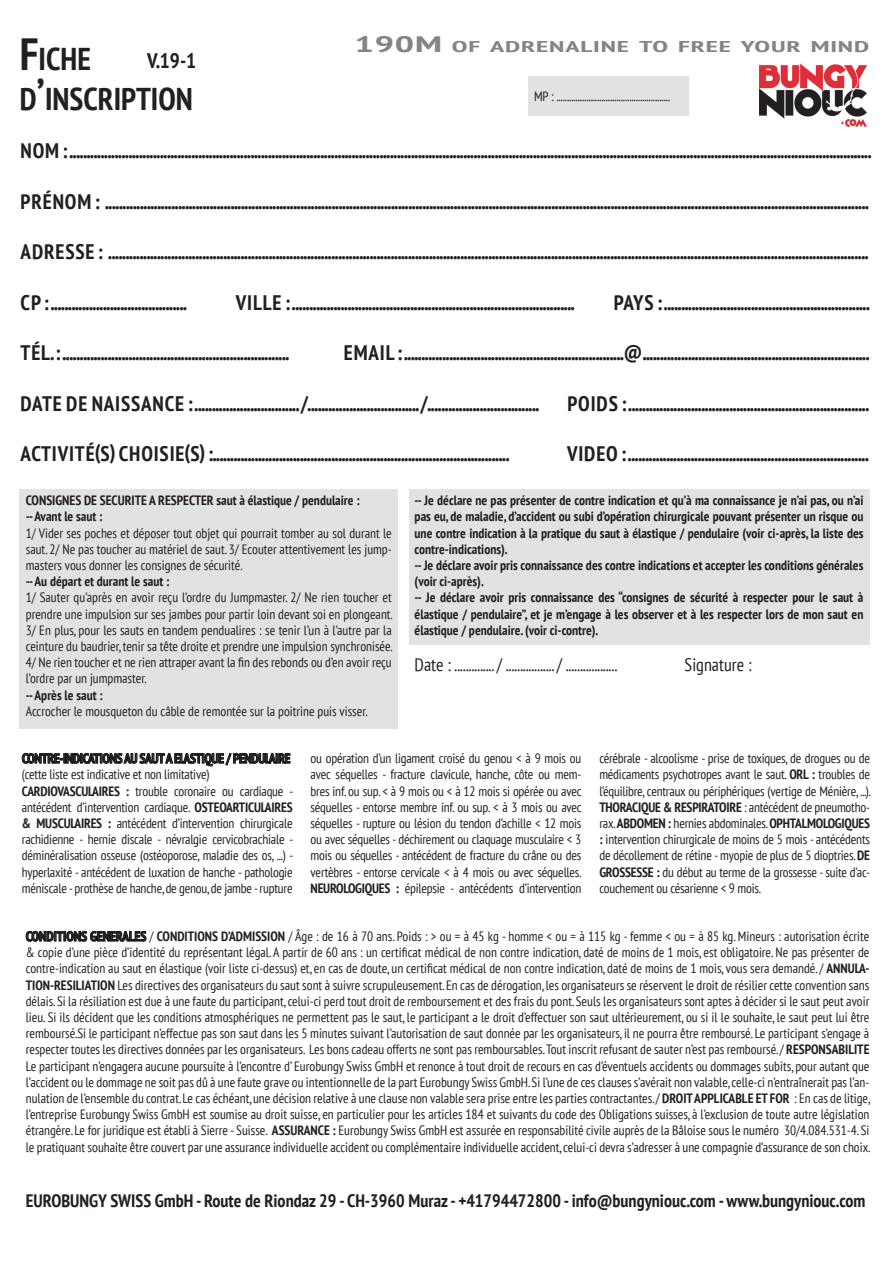
<style>
.page{position:relative;width:893px;height:1263px;background:#fff}
.page>*{position:absolute;margin:0;border:0;box-sizing:border-box;transform-origin:0 0}
.t1{font:700 condensed 31.5px "PT Sans";color:#231f20}
.t2{font:700 condensed 21px "PT Sans";letter-spacing:.04em;color:#231f20}
.t3{font:700 condensed 21px "PT Sans";color:#231f20}
.t4{font:700 condensed 18px "PT Sans";color:#231f20}
.t5{font:condensed 18px "PT Sans";color:#231f20}
.t6{font:700 condensed 15.6px "PT Sans";letter-spacing:.03em;color:#828487;scale:1.82 1}
.t7{font:condensed 13.5px/16.2px "PT Sans";letter-spacing:-.01em;color:#231f20;text-align:justify}
.t8{font:700 condensed 13.5px/16.2px "PT Sans";color:#231f20;text-align:justify}
.t9{font:700 condensed 13.5px "PT Sans";letter-spacing:-.025em;color:#231f20}
.s1{font-size:45px}
.s2{font-size:22.35px}
.s3{font-weight:700}
</style>
<div class="page">
<div style="left:20px;top:489px;width:378px;height:239px;background:#e1e2e4"></div>
<div style="left:409px;top:489px;width:460px;height:155px;background:#e1e2e4"></div>
<svg style="left:22px;top:753px;width:268px;height:13px"></svg>
<svg style="left:26px;top:930px;width:120px;height:11px"></svg>
<img style="left:759px;top:64px;width:109px;height:62px">
<div style="left:528px;top:76px;width:160px;height:40px;background:#e1e2e4"></div>
<p class="t1" style="left:20px;top:38px;width:73px"><span class="s1">F</span>ICHE</p>
<p class="t1" style="left:20px;top:78px;width:175px">D<span class="s1">’</span>INSCRIPTION</p>
<p class="t3" style="left:147px;top:46px;width:50px">V.19-1</p>
<p class="t6" style="left:355px;top:36px;width:284px"><span class="s2">190M</span> OF ADRENALINE TO FREE YOUR MIND</p>
<p class="t7" style="left:534px;top:88px;width:138px">MP : .....................................................</p>
<p class="t2" style="left:21px;top:137px;width:852px">NOM : ......................................................................................................................................................................................................................................</p>
<p class="t2" style="left:21px;top:188px;width:850px">PRÉNOM : ...........................................................................................................................................................................................................................</p>
<p class="t2" style="left:21px;top:238px;width:849px">ADRESSE : ..........................................................................................................................................................................................................................</p>
<p class="t2" style="left:21px;top:288px;width:168px">CP : .......................................</p>
<p class="t2" style="left:236px;top:288px;width:340px">VILLE : .................................................................................</p>
<p class="t2" style="left:614px;top:288px;width:257px">PAYS : ...........................................................</p>
<p class="t2" style="left:21px;top:339px;width:270px">TÉL. : .................................................................</p>
<p class="t2" style="left:344px;top:339px;width:527px">EMAIL : ...............................................................@.................................................................</p>
<p class="t2" style="left:21px;top:389px;width:520px">DATE DE NAISSANCE : .............................. /................................ /................................</p>
<p class="t2" style="left:568px;top:389px;width:303px">POIDS : .....................................................................</p>
<p class="t2" style="left:21px;top:440px;width:490px">ACTIVITÉ(S) CHOISIE(S) :.....................................................................................</p>
<p class="t2" style="left:567px;top:440px;width:303px">VIDEO : .....................................................................</p>
<p class="t8" style="left:26px;top:492px;width:336px">CONSIGNES DE SECURITE A RESPECTER saut à élastique / pendulaire :</p>
<p class="t8" style="left:26px;top:508px;width:78px">-- Avant le saut :</p>
<p class="t7" style="left:26px;top:524px;width:368px">1/ Vider ses poches et déposer tout objet qui pourrait tomber au sol durant le saut. 2/ Ne pas toucher au matériel de saut. 3/ Ecouter attentivement les jump&shy;masters vous donner les consignes de sécurité.</p>
<p class="t8" style="left:26px;top:573px;width:145px">-- Au départ et durant le saut :</p>
<p class="t7" style="left:26px;top:589px;width:368px">1/ Sauter qu’après en avoir reçu l’ordre du Jumpmaster. 2/ Ne rien toucher et prendre une impulsion sur ses jambes pour partir loin devant soi en plongeant.<br>3/ En plus, pour les sauts en tandem pendualires : se tenir l’un à l’autre par la ceinture du baudrier, tenir sa tête droite et prendre une impulsion synchronisée.<br>4/ Ne rien toucher et ne rien attraper avant la fin des rebonds ou d’en avoir reçu l’ordre par un jumpmaster.</p>
<p class="t8" style="left:26px;top:686px;width:78px">-- Après le saut :</p>
<p class="t7" style="left:26px;top:702px;width:343px">Accrocher le mousqueton du câble de remontée sur la poitrine puis visser.</p>
<p class="t8" style="left:415px;top:492px;width:450px">-- Je déclare ne pas présenter de contre indication et qu’à ma connaissance je n’ai pas, ou n’ai pas eu, de maladie, d’accident ou subi d’opération chirurgicale pouvant présenter un risque ou une contre indication à la pratique du saut à élastique / pendulaire (voir ci-après, la liste des contre-indications).</p>
<p class="t8" style="left:415px;top:557px;width:450px">-- Je déclare avoir pris connaissance des contre indications et accepter les conditions générales (voir ci-après).</p>
<p class="t8" style="left:415px;top:589px;width:450px">-- Je déclare avoir pris connaissance des “consignes de sécurité à respecter pour le saut à élastique / pendulaire”, et je m’engage à les observer et à les respecter lors de mon saut en élastique / pendulaire. (voir ci-contre).</p>
<p class="t5" style="left:415px;top:653px;width:204px">Date : .............. / ................. / ..................</p>
<p class="t5" style="left:685px;top:653px;width:68px">Signature :</p>
<p class="t7" style="left:311px;top:750px;width:272px">ou opération d’un ligament croisé du genou &lt; à 9 mois ou avec séquelles - fracture clavicule, hanche, côte ou mem&shy;bres inf. ou sup. &lt; à 9 mois ou &lt; à 12 mois si opérée ou avec séquelles - entorse membre inf. ou sup. &lt; à 3 mois ou avec séquelles - rupture ou lésion du tendon d’achille &lt; 12 mois ou avec séquelles - déchirement ou claquage musculaire &lt; 3 mois ou séquelles - antécédent de fracture du crâne ou des vertèbres - entorse cervicale &lt; à 4 mois ou avec séquelles.<br><span class="s3">NEUROLOGIQUES :</span> épilepsie - antécédents d’intervention</p>
<p class="t7" style="left:599px;top:750px;width:273px">cérébrale - alcoolisme - prise de toxiques, de drogues ou de médicaments psychotropes avant le saut. <span class="s3">ORL :</span> troubles de l’équilibre, centraux ou périphériques (vertige de Ménière, ...).<br><span class="s3">THORACIQUE &amp; RESPIRATOIRE</span> : antécédent de pneumotho&shy;rax. <span class="s3">ABDOMEN :</span> hernies abdominales. <span class="s3">OPHTALMOLOGIQUES :</span> intervention chirurgicale de moins de 5 mois - antécédents de décollement de rétine - myopie de plus de 5 dioptries. <span class="s3">DE GROSSESSE :</span> du début au terme de la grossesse - suite d’ac&shy;couchement ou césarienne &lt; 9 mois.</p>
<p class="t7" style="left:26px;top:928px;width:846px"><span class="s3">CONDITIONS GENERALES</span> / <span class="s3">CONDITIONS D’ADMISSION</span> / Âge : de 16 à 70 ans. Poids : &gt; ou = à 45 kg - homme &lt; ou = à 115 kg - femme &lt; ou = à 85 kg. Mineurs : autorisation écrite &amp; copie d’une pièce d’identité du représentant légal. A partir de 60 ans : un certificat médical de non contre indication, daté de moins de 1 mois, est obligatoire. Ne pas présenter de contre-indication au saut en élastique (voir liste ci-dessus) et, en cas de doute, un certificat médical de non contre indication, daté de moins de 1 mois, vous sera demandé. / <span class="s3">ANNULA-TION-RESILIATION</span> Les directives des organisateurs du saut sont à suivre scrupuleusement. En cas de dérogation, les organisateurs se réservent le droit de résilier cette convention sans délais. Si la résiliation est due à une faute du participant, celui-ci perd tout droit de remboursement et des frais du pont. Seuls les organisateurs sont aptes à décider si le saut peut avoir lieu. Si ils décident que les conditions atmosphériques ne permettent pas le saut, le participant a le droit d’effectuer son saut ultérieurement, ou si il le souhaite, le saut peut lui être remboursé.Si le participant n’effectue pas son saut dans les 5 minutes suivant l’autorisation de saut donnée par les organisateurs, il ne pourra être remboursé. Le participant s’engage à respecter toutes les directives données par les organisateurs. Les bons cadeau offerts ne sont pas remboursables. Tout inscrit refusant de sauter n’est pas remboursé. / <span class="s3">RESPONSABILITE </span>Le participant n’engagera aucune poursuite à l’encontre d’ Eurobungy Swiss GmbH et renonce à tout droit de recours en cas d’éventuels accidents ou dommages subits, pour autant que l’accident ou le dommage ne soit pas dû à une faute grave ou intentionnelle de la part Eurobungy Swiss GmbH. Si l’une de ces clauses s’avérait non valable, celle-ci n’entraînerait pas l’an&shy;nulation de l’ensemble du contrat. Le cas échéant, une décision relative à une clause non valable sera prise entre les parties contractantes. / <span class="s3">DROIT APPLICABLE ET FOR</span> : En cas de litige, l’entreprise Eurobungy Swiss GmbH est soumise au droit suisse, en particulier pour les articles 184 et suivants du code des Obligations suisses, à l’exclusion de toute autre législation étrangère. Le for juridique est établi à Sierre - Suisse. <span class="s3">ASSURANCE :</span> Eurobungy Swiss GmbH est assurée en responsabilité civile auprès de la Bâloise sous le numéro 30/4.084.531-4. Si le pratiquant souhaite être couvert par une assurance individuelle accident ou complémentaire individuelle accident, celui-ci devra s’adresser à une compagnie d’assurance de son choix.</p>
<p class="t9" style="left:22px;top:749px;width:270px">CONTRE-INDICATIONS AU SAUT A ELASTIQUE / PENDULAIRE</p>
<p class="t7" style="left:22px;top:766px;width:189px">(cette liste est indicative et non limitative)</p>
<p class="t7" style="left:22px;top:782px;width:273px"><span class="s3">CARDIOVASCULAIRES :</span> trouble coronaire ou cardiaque - antécédent d’intervention cardiaque. <span class="s3">OSTEOARTICULAIRES &amp; MUSCULAIRES :</span> antécédent d’intervention chirurgicale rachidienne - hernie discale - névralgie cervicobrachiale - déminéralisation osseuse (ostéoporose, maladie des os, ...) - hyperlaxité - antécédent de luxation de hanche - pathologie méniscale - prothèse de hanche, de genou, de jambe - rupture</p>
<p class="t4" style="left:26px;top:1189px;width:841px">EUROBUNGY SWISS GmbH - Route de Riondaz 29 - CH-3960 Muraz - +41794472800 - info@bungyniouc.com - www.bungyniouc.com</p>
</div>
